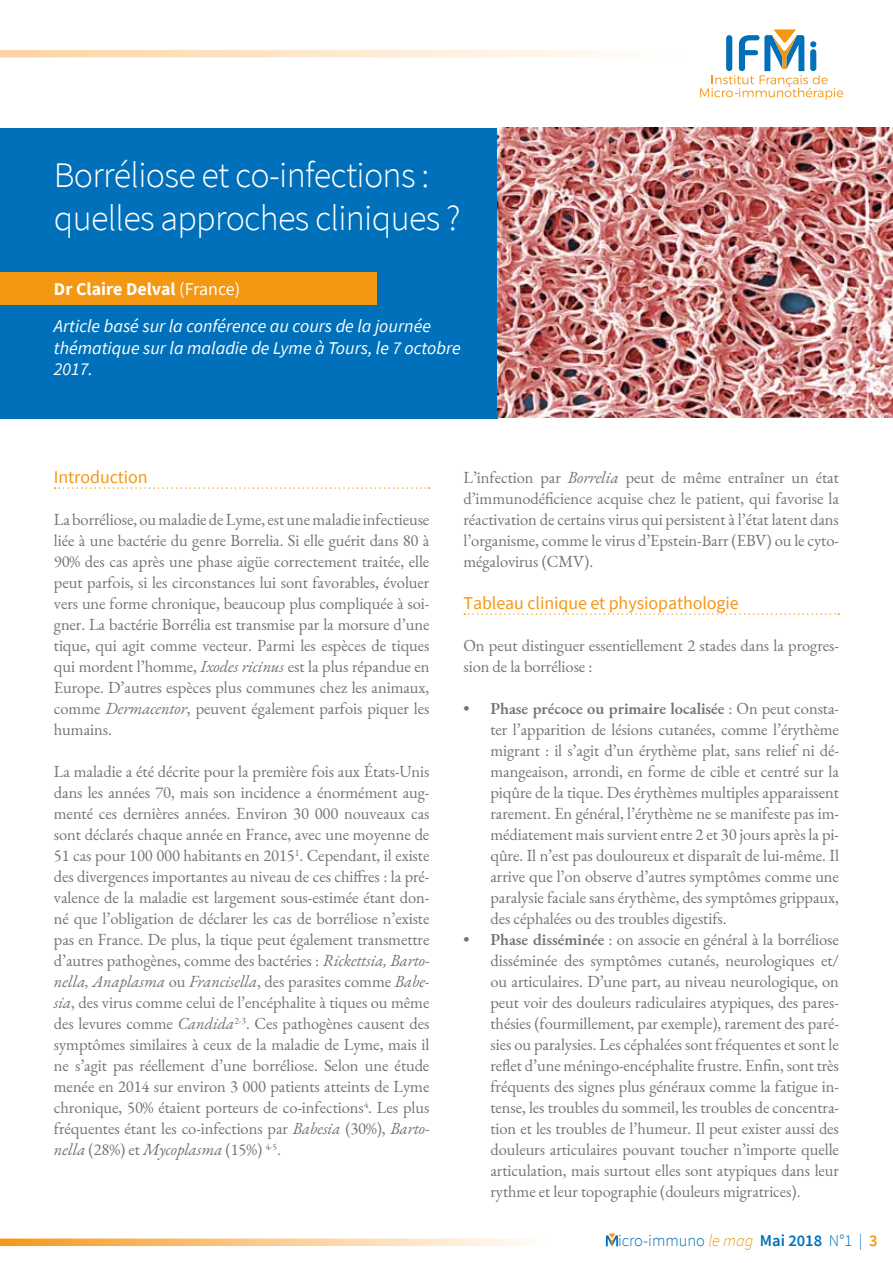
<style>
.page{position:relative;width:893px;height:1263px;background:#fff}
.page>*{position:absolute;margin:0;border:0;box-sizing:border-box;transform-origin:0 0}
.t1{font:300 36px/43.2px "Source Sans Pro";letter-spacing:-.02em;color:#fff}
.t2{font:italic 18px/21.6px "Source Sans Pro";color:#fff}
.t3{font:18px "Source Sans Pro";letter-spacing:-.005em;color:#f49712}
.t4{font:700 18px "Source Sans Pro";color:#fff}
.t5{font:16.5px/21px "EB Garamond";letter-spacing:-.005em;color:#747373;text-align:justify}
.t6{font:300 16.5px "Source Sans Pro";color:#0070ba}
.s1{font-weight:400}
.s2{font-style:italic}
.s3{font-weight:600}
.s4{font-style:italic;color:#f49712}
.s5{font-weight:600;color:#f49712}
</style>
<div class="page">
<svg style="left:700px;top:29px;width:143px;height:71px"></svg>
<svg style="left:0;top:50px;width:613px;height:7px;background:#fee7cb"></svg>
<svg style="left:606px;top:1233px;width:12px;height:13px"></svg>
<svg style="left:0;top:1238px;width:528px;height:8px;background:#fbcd93"></svg>
<div style="left:0;top:128px;width:498px;height:291px;background:#0070ba"></div>
<div style="left:0;top:272px;width:376px;height:32px;background:#f49712"></div>
<svg style="left:55px;top:487px;width:375px;height:2px"></svg>
<svg style="left:464px;top:613px;width:375px;height:2px"></svg>
<img style="left:498px;top:128px;width:395px;height:290px">
<h1 class="t1" style="left:54px;top:157px;width:408px">Borréliose et co-infections : quelles approches cliniques ?</h1>
<p class="t4" style="left:54px;top:280px;width:188px">Dr Claire Delval <span class="s1">(France)</span></p>
<p class="t2" style="left:54px;top:316px;width:408px">Article basé sur la conférence au cours de la journée thématique sur la maladie de Lyme à Tours, le 7 octobre<br>2017.</p>
<p class="t3" style="left:54px;top:469px;width:95px">Introduction</p>
<p class="t5" style="left:54px;top:510px;width:377px">La borréliose, ou maladie de Lyme, est une maladie infectieuse liée à une bactérie du genre Borrelia. Si elle guérit dans 80 à 90% des cas après une phase aigüe correctement traitée, elle peut parfois, si les circonstances lui sont favorables, évoluer vers une forme chronique, beaucoup plus compliquée à soi&shy;gner. La bactérie Borrélia est transmise par la morsure d’une tique, qui agit comme vecteur. Parmi les espèces de tiques qui mordent l’homme, <span class="s2">Ixodes ricinus</span> est la plus répandue en Europe. D’autres espèces plus communes chez les animaux, comme <span class="s2">Dermacentor</span>, peuvent également parfois piquer les humains.</p>
<p class="t5" style="left:54px;top:762px;width:377px">La maladie a été décrite pour la première fois aux États-Unis dans les années 70, mais son incidence a énormément aug&shy;menté ces dernières années. Environ 30 000 nouveaux cas sont déclarés chaque année en France, avec une moyenne de 51 cas pour 100 000 habitants en 2015<sup>1</sup>. Cependant, il existe des divergences importantes au niveau de ces chiffres : la pré&shy;valence de la maladie est largement sous-estimée étant don&shy;né que l’obligation de déclarer les cas de borréliose n’existe pas en France. De plus, la tique peut également transmettre d’autres pathogènes, comme des bactéries : <span class="s2">Rickettsia, Barto&shy;nella, Anaplasma</span> ou <span class="s2">Francisella</span>, des parasites comme <span class="s2">Babe&shy;sia</span>, des virus comme celui de l’encéphalite à tiques ou même des levures comme <span class="s2">Candida</span><sup>2-3</sup>. Ces pathogènes causent des symptômes similaires à ceux de la maladie de Lyme, mais il ne s’agit pas réellement d’une borréliose. Selon une étude menée en 2014 sur environ 3 000 patients atteints de Lyme chronique, 50% étaient porteurs de co-infections<sup>4</sup>. Les plus fréquentes étant les co-infections par <span class="s2">Babesia</span> (30%), <span class="s2">Barto&shy;nella</span> (28%) et <span class="s2">Mycoplasma</span> (15%) <sup>4-5</sup>.</p>
<p class="t5" style="left:463px;top:468px;width:377px">L’infection par <span class="s2">Borrelia</span> peut de même entraîner un état d’immunodéficience acquise chez le patient, qui favorise la réactivation de certains virus qui persistent à l’état latent dans l’organisme, comme le virus d’Epstein-Barr (EBV) ou le cyto&shy;mégalovirus (CMV).</p>
<p class="t3" style="left:463px;top:595px;width:277px">Tableau clinique et physiopathologie</p>
<p class="t5" style="left:463px;top:636px;width:377px">On peut distinguer essentiellement 2 stades dans la progres&shy;sion de la borréliose :</p>
<p class="t5" style="left:490px;top:698px;width:350px;text-indent:-27px"><span class="s3">• Phase précoce ou primaire localisée</span> : On peut consta&shy;ter l’apparition de lésions cutanées, comme l’érythème migrant : il s’agit d’un érythème plat, sans relief ni dé&shy;mangeaison, arrondi, en forme de cible et centré sur la piqûre de la tique. Des érythèmes multiples apparaissent rarement. En général, l’érythème ne se manifeste pas im&shy;médiatement mais survient entre 2 et 30 jours après la pi&shy;qûre. Il n’est pas douloureux et disparaît de lui-même. Il arrive que l’on observe d’autres symptômes comme une paralysie faciale sans érythème, des symptômes grippaux, des céphalées ou des troubles digestifs.</p>
<p class="t5" style="left:490px;top:929px;width:350px;text-indent:-27px"><span class="s3">• Phase disséminée</span> : on associe en général à la borréliose disséminée des symptômes cutanés, neurologiques et/ ou articulaires. D’une part, au niveau neurologique, on peut voir des douleurs radiculaires atypiques, des pares&shy;thésies (fourmillement, par exemple), rarement des paré&shy;sies ou paralysies. Les céphalées sont fréquentes et sont le reflet d’une méningo-encéphalite frustre. Enfin, sont très fréquents des signes plus généraux comme la fatigue in&shy;tense, les troubles du sommeil, les troubles de concentra&shy;tion et les troubles de l’humeur. Il peut exister aussi des douleurs articulaires pouvant toucher n’importe quelle articulation, mais surtout elles sont atypiques dans leur rythme et leur topographie (douleurs migratrices).</p>
<p class="t6" style="left:618px;top:1234px;width:261px">icro-immuno <span class="s4">le mag</span> <span class="s3">Mai 2018</span> N°1 | <span class="s5">3</span></p>
</div>
